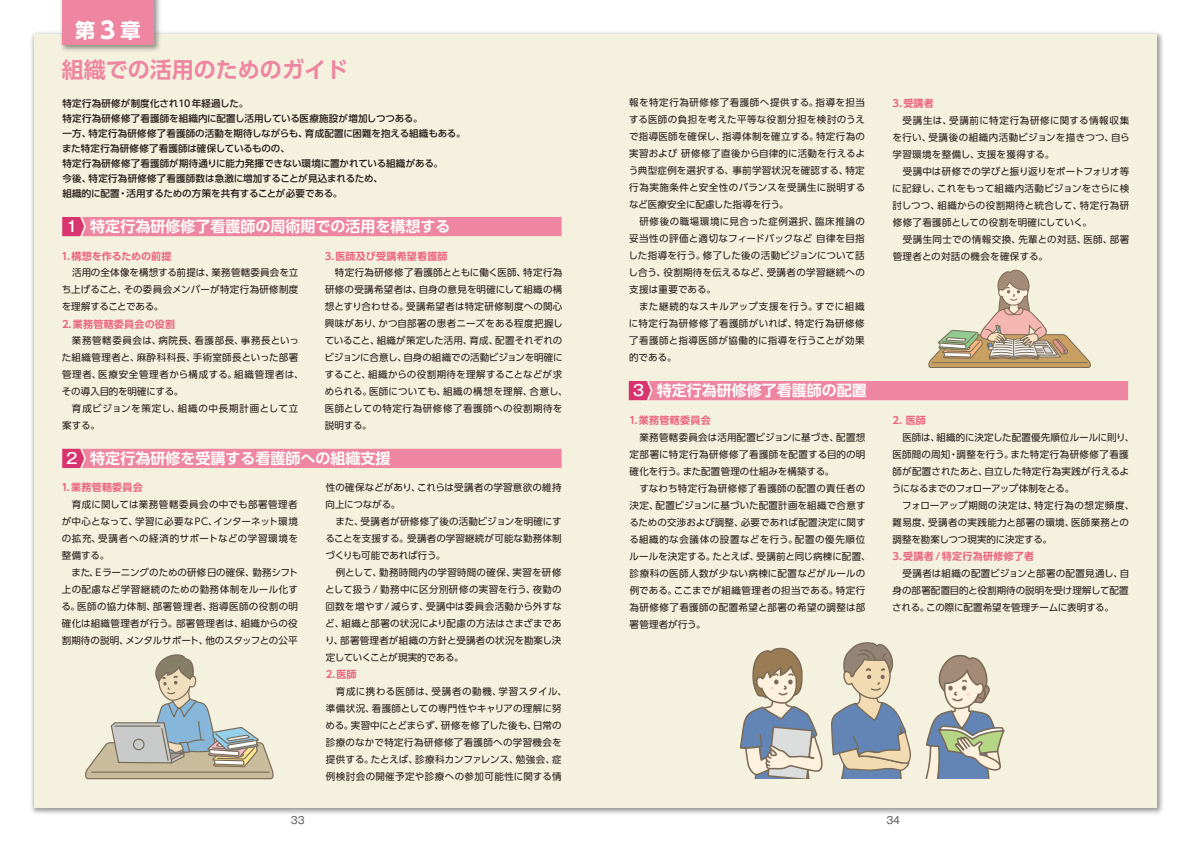
<style>
.page{position:relative;width:1191px;height:842px;background:#fff}
.page>*{position:absolute;margin:0;border:0;box-sizing:border-box;transform-origin:0 0}
.t1{font:700 22px "UD Shin Go Pro De";color:#ee86a1}
.t2{font:700 20px "UD Shin Go Pro";color:#fff}
.t3{font:700 15px "UD Shin Go Pro De";color:#fff}
.t4{font:700 10px "UD Shin Go Pro De";letter-spacing:.025em;color:#ea617c}
.t5{font:700 10px "UD Shin Go Pro De";letter-spacing:.005em;color:#ea617c}
.t6{font:10px "Gothic MB101 Pro";color:#595757}
.t7{font:9.5px/17px "UD Shin Go Pro";letter-spacing:.025em;color:#221815}
.t8{font:500 9.5px/15px "UD Shin Go Pro";letter-spacing:.01em;color:#221815}
.t9{font:9.5px/17px "UD Shin Go Pro";letter-spacing:.045em;color:#221815}
.t10{font:9.5px/17px "UD Shin Go Pro";letter-spacing:.06em;color:#221815}
.s1{font-size:23px}
.s2{font-family:"Gothic MB101 Pro";font-weight:500}
</style>
<div class="page">
<div style="left:34px;top:34px;width:1123px;height:774px;background:#f5f1df"></div>
<img style="left:57px;top:0;width:106px;height:51px">
<div style="left:62px;top:0;width:92px;height:45px;background:#ee86a1"></div>
<div style="left:62px;top:217px;width:499px;height:19px;background:#ee86a1"></div>
<div style="left:62px;top:449px;width:499px;height:19px;background:#ee86a1"></div>
<svg style="left:85px;top:654px;width:189px;height:126px"></svg>
<div style="left:133px;top:739px;width:11px;height:11px;border:1px solid #786a56;border-radius:50%"></div>
<svg style="left:629px;top:269px;width:499px;height:131px"></svg>
<svg style="left:925px;top:654px;width:80px;height:125px"></svg>
<svg style="left:831px;top:642px;width:80px;height:137px"></svg>
<svg style="left:739px;top:647px;width:84px;height:132px"></svg>
<h2 class="t2" style="left:75px;top:14px;width:67px">第<span class="s1">3</span>章</h2>
<h1 class="t1" style="left:62px;top:52px;width:288px">組織での活用のためのガイド</h1>
<p class="t8" style="left:62px;top:96px;width:405px">特定行為研修が制度化され10年経過した。<br>特定行為研修修了看護師を組織内に配置し活用している医療施設が増加しつつある。<br>一方、特定行為研修修了看護師の活動を期待しながらも、育成配置に困難を抱える組織もある。また特定行為研修修了看護師は確保しているものの、<br>特定行為研修修了看護師が期待通りに能力発揮できない環境に置かれている組織がある。<br>今後、特定行為研修修了看護師数は急激に増加することが見込まれるため、<br>組織的に配置・活用するための方策を共有することが必要である。</p>
<h3 class="t3" style="left:66px;top:214px;width:386px"><span class="s2">1</span> 特定行為研修修了看護師の周術期での活用を構想する</h3>
<p class="t5" style="left:62px;top:248px;width:111px">1.構想を作るための前提</p>
<p class="t7" style="left:62px;top:264px;width:238px;text-align:justify;text-indent:10px">活用の全体像を構想する前提は、業務管轄委員会を立ち上げること、その委員会メンバーが特定行為研修制度を理解することである。</p>
<p class="t4" style="left:62px;top:316px;width:115px">2.業務管轄委員会の役割</p>
<p class="t9" style="left:62px;top:332px;width:243px;text-indent:10px">業務管轄委員会は、病院長、看護部長、事務長といった組織管理者と、麻酔科科長、手術室師長といった部署管理者、医療安全管理者から構成する。組織管理者は、その導入目的を明確にする。</p>
<p class="t10" style="left:62px;top:400px;width:238px;text-indent:10px">育成ビジョンを策定し、組織の中長期計画として立案する。</p>
<p class="t4" style="left:325px;top:248px;width:124px">3.医師及び受講希望看護師</p>
<p class="t7" style="left:324px;top:264px;width:245px;text-indent:11px">特定行為研修修了看護師とともに働く医師、特定行為研修の受講希望者は、自身の意見を明確にして組織の構想とすり合わせる。受講希望者は特定研修制度への関心興味があり、かつ自部署の患者ニーズをある程度把握していること、組織が策定した活用、育成、配置それぞれのビジョンに合意し、自身の組織での活動ビジョンを明確にすること、組織からの役割期待を理解することなどが求められる。医師についても、組織の構想を理解、合意し、医師としての特定行為研修修了看護師への役割期待を説明する。</p>
<h3 class="t3" style="left:66px;top:446px;width:326px"><span class="s2">2</span> 特定行為研修を受講する看護師への組織支援</h3>
<p class="t4" style="left:61px;top:479px;width:83px">1.業務管轄委員会</p>
<p class="t7" style="left:62px;top:495px;width:238px;text-indent:10px">育成に関しては業務管轄委員会の中でも部署管理者が中心となって、学習に必要なPC、インターネット環境の拡充、受講者への経済的サポートなどの学習環境を整備する。<br>　また、Eラーニングのための研修日の確保、勤務シフト上の配慮など学習継続のための勤務体制をルール化する。医師の協力体制、部署管理者、指導医師の役割の明確化は組織管理者が行う。部署管理者は、組織からの役割期待の説明、メンタルサポート、他のスタッフとの公平</p>
<p class="t7" style="left:325px;top:478px;width:238px">性の確保などがあり、これらは受講者の学習意欲の維持向上につながる。<br>　また、受講者が研修修了後の活動ビジョンを明確にすることを支援する。受講者の学習継続が可能な勤務体制づくりも可能であれば行う。<br>　例として、勤務時間内の学習時間の確保、実習を研修として扱う/ 勤務中に区分別研修の実習を行う、夜勤の回数を増やす/減らす、受講中は委員会活動から外すなど、組織と部署の状況により配慮の方法はさまざまであり、部署管理者が組織の方針と受講者の状況を勘案し決定していくことが現実的である。</p>
<p class="t4" style="left:326px;top:666px;width:32px">2.医師</p>
<p class="t7" style="left:325px;top:682px;width:243px;text-indent:10px">育成に携わる医師は、受講者の動機、学習スタイル、準備状況、看護師としての専門性やキャリアの理解に努める。実習中にとどまらず、研修を修了した後も、日常の診療のなかで特定行為研修修了看護師への学習機会を提供する。たとえば、診療科カンファレンス、勉強会、症例検討会の開催予定や診療への参加可能性に関する情</p>
<p class="t7" style="left:628px;top:94px;width:238px">報を特定行為研修修了看護師へ提供する。指導を担当する医師の負担を考えた平等な役割分担を検討のうえで指導医師を確保し、指導体制を確立する。特定行為の実習および 研修修了直後から自律的に活動を行えるよう典型症例を選択する、事前学習状況を確認する、特定行為実施条件と安全性のバランスを受講生に説明するなど医療安全に配慮した指導を行う。<br>　研修後の職場環境に見合った症例選択、臨床推論の妥当性の評価と適切なフィードバックなど 自律を目指した指導を行う。修了した後の活動ビジョンについて話し合う、役割期待を伝えるなど、受講者の学習継続への支援は重要である。<br>　また継続的なスキルアップ支援を行う。すでに組織に特定行為研修修了看護師がいれば、特定行為研修修了看護師と指導医師が協働的に指導を行うことが効果的である。</p>
<p class="t4" style="left:892px;top:95px;width:43px">3.受講者</p>
<p class="t7" style="left:892px;top:111px;width:239px;text-indent:10px">受講生は、受講前に特定行為研修に関する情報収集を行い、受講後の組織内活動ビジョンを描きつつ、自ら学習環境を整備し、支援を獲得する。<br>　受講中は研修での学びと振り返りをポートフォリオ等に記録し、これをもって組織内活動ビジョンをさらに検討しつつ、組織からの役割期待と統合して、特定行為研修修了看護師としての役割を明確にしていく。<br>　受講生同士での情報交換、先輩との対話、医師、部署管理者との対話の機会を確保する。</p>
<h3 class="t3" style="left:633px;top:378px;width:236px"><span class="s2">3</span> 特定行為研修修了看護師の配置</h3>
<p class="t4" style="left:629px;top:412px;width:83px">1.業務管轄委員会</p>
<p class="t7" style="left:629px;top:428px;width:243px;text-indent:10px">業務管轄委員会は活用配置ビジョンに基づき、配置想定部署に特定行為研修修了看護師を配置する目的の明確化を行う。また配置管理の仕組みを構築する。<br>　すなわち特定行為研修修了看護師の配置の責任者の決定、配置ビジョンに基づいた配置計画を組織で合意するための交渉および調整、必要であれば配置決定に関する組織的な会議体の設置などを行う。配置の優先順位ルールを決定する。たとえば、受講前と同じ病棟に配置、診療科の医師人数が少ない病棟に配置などがルールの例である。ここまでが組織管理者の担当である。特定行為研修修了看護師の配置希望と部署の希望の調整は部署管理者が行う。</p>
<p class="t4" style="left:892px;top:412px;width:35px">2. 医師</p>
<p class="t7" style="left:892px;top:428px;width:244px;text-indent:10px">医師は、組織的に決定した配置優先順位ルールに則り、医師間の周知・調整を行う。また特定行為研修修了看護師が配置されたあと、自立した特定行為実践が行えるようになるまでのフォローアップ体制をとる。<br>　フォローアップ期間の決定は、特定行為の想定頻度、難易度、受講者の実践能力と部署の環境、医師業務との調整を勘案しつつ現実的に決定する。</p>
<p class="t4" style="left:892px;top:548px;width:143px">3.受講者/特定行為研修修了者</p>
<p class="t7" style="left:892px;top:564px;width:238px;text-align:justify">　受講者は組織の配置ビジョンと部署の配置見通し、自身の部署配置目的と役割期待の説明を受け理解して配置される。この際に配置希望を管理チームに表明する。</p>
<p class="t6" style="left:291px;top:811px;width:15px">33</p>
<p class="t6" style="left:886px;top:811px;width:15px">34</p>
</div>
